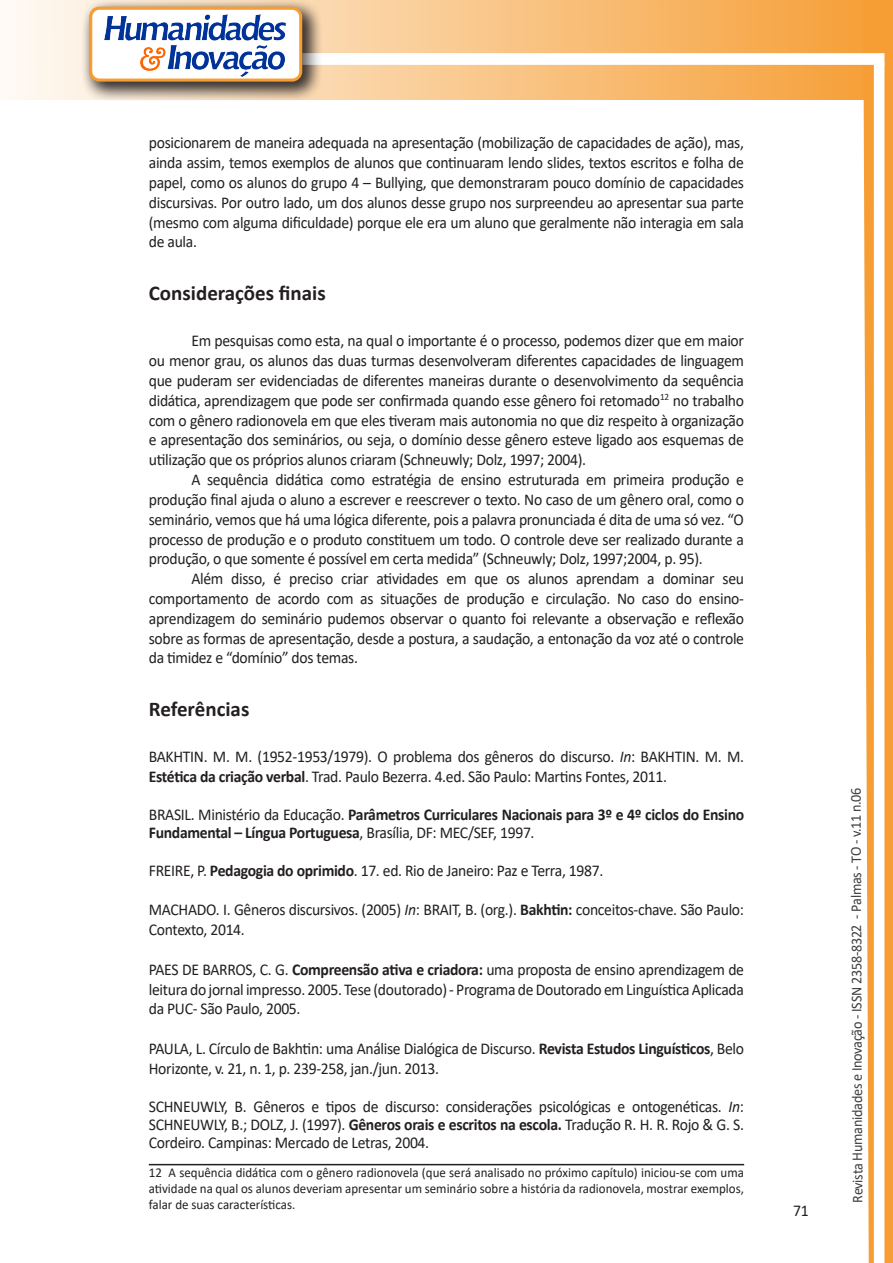
<style>
.page{position:relative;width:893px;height:1263px;background:#fff}
.page>*{position:absolute;margin:0;border:0;box-sizing:border-box;transform-origin:0 0}
.Titulo_2{font:700 21px "Calibri";color:#231f20}
.texto{font:16.5px/19.8px "Calibri";letter-spacing:-.02em;color:#231f20;text-align:justify;scale:.95 1}
.texto-2{font:700 16.5px/18px "Calibri";letter-spacing:-.02em;color:#231f20;scale:.95 1}
.t1{font:15px "Calibri";letter-spacing:-.025em;color:#3e3e3f;scale:.95 1}
.Rodapé{font:13.5px/16.2px "Calibri";color:#231f20;text-align:justify;scale:.96 1}
.s1{font-style:italic}
.s2{font-weight:700}
.s3{font-weight:400}
</style>
<div class="page">
<svg style="left:5px;top:0;width:858px;height:100px;background:#f9c484"></svg>
<div style="left:302px;top:53px;width:582px;height:12px;background:#fff;border:2px solid #fff"></div>
<svg style="left:863px;top:0;width:30px;height:1263px"></svg>
<div style="left:81px;top:0;width:241px;height:102px;background:#231f20;opacity:.75"></div>
<div style="left:91px;top:8px;width:210px;height:72px;background:#fff;border-radius:9px"></div>
<img style="left:104px;top:14px;width:181px;height:62px">
<div style="left:89px;top:7px;width:213px;height:75px;border:3px solid #f69e34;border-radius:9px"></div>
<hr style="left:149px;top:1164px;width:595px;height:1px;background:#231f20">
<p class="texto" style="left:149px;top:133px;width:628px">posicionarem de maneira adequada na apresentação (mobilização de capacidades de ação), mas, ainda assim, temos exemplos de alunos que continuaram lendo slides, textos escritos e folha de papel, como os alunos do grupo 4 – Bullying, que demonstraram pouco domínio de capacidades discursivas. Por outro lado, um dos alunos desse grupo nos surpreendeu ao apresentar sua parte (mesmo com alguma dificuldade) porque ele era um aluno que geralmente não interagia em sala de aula.</p>
<p class="Titulo_2" style="left:149px;top:278px;width:178px">Considerações finais</p>
<p class="texto" style="left:149px;top:331px;width:628px;text-indent:43px">Em pesquisas como esta, na qual o importante é o processo, podemos dizer que em maior ou menor grau, os alunos das duas turmas desenvolveram diferentes capacidades de linguagem que puderam ser evidenciadas de diferentes maneiras durante o desenvolvimento da sequência didática, aprendizagem que pode ser confirmada quando esse gênero foi retomado<sup>12</sup> no trabalho com o gênero radionovela em que eles tiveram mais autonomia no que diz respeito à organização e apresentação dos seminários, ou seja, o domínio desse gênero esteve ligado aos esquemas de utilização que os próprios alunos criaram (Schneuwly; Dolz, 1997; 2004).</p>
<p class="texto" style="left:149px;top:469px;width:628px;text-indent:43px">A sequência didática como estratégia de ensino estruturada em primeira produção e produção final ajuda o aluno a escrever e reescrever o texto. No caso de um gênero oral, como o seminário, vemos que há uma lógica diferente, pois a palavra pronunciada é dita de uma só vez. “O processo de produção e o produto constituem um todo. O controle deve ser realizado durante a produção, o que somente é possível em certa medida” (Schneuwly; Dolz, 1997;2004, p. 95).</p>
<p class="texto" style="left:149px;top:568px;width:628px;text-indent:43px">Além disso, é preciso criar atividades em que os alunos aprendam a dominar seu comportamento de acordo com as situações de produção e circulação. No caso do ensino&shy;aprendizagem do seminário pudemos observar o quanto foi relevante a observação e reflexão sobre as formas de apresentação, desde a postura, a saudação, a entonação da voz até o controle da timidez e “domínio” dos temas.</p>
<p class="Titulo_2" style="left:149px;top:694px;width:102px">Referências</p>
<p class="texto" style="left:149px;top:746px;width:628px">BAKHTIN. M. M. (1952-1953/1979). O problema dos gêneros do discurso. <span class="s1">In</span>: BAKHTIN. M. M.<br><span class="s2">Estética da criação verbal</span>. Trad. Paulo Bezerra. 4.ed. São Paulo: Martins Fontes, 2011.</p>
<p class="texto-2" style="left:149px;top:805px;width:628px"><span class="s3">BRASIL. Ministério da Educação.</span> Parâmetros Curriculares Nacionais para 3º e 4º ciclos do Ensino<br>Fundamental – Língua Portuguesa<span class="s3">, Brasília, DF: MEC/SEF, 1997.</span></p>
<p class="texto" style="left:149px;top:860px;width:480px">FREIRE, P. <span class="s2">Pedagogia do oprimido</span>. 17. ed. Rio de Janeiro: Paz e Terra, 1987.</p>
<p class="texto" style="left:149px;top:899px;width:628px">MACHADO. I. Gêneros discursivos. (2005) <span class="s1">In</span>: BRAIT, B. (org.). <span class="s2">Bakhtin:</span> conceitos-chave. São Paulo:<br>Contexto, 2014.</p>
<p class="texto" style="left:149px;top:959px;width:628px">PAES DE BARROS, C. G. <span class="s2">Compreensão ativa e criadora:</span> uma proposta de ensino aprendizagem de leitura do jornal impresso. 2005. Tese (doutorado) - Programa de Doutorado em Linguística Aplicada da PUC- São Paulo, 2005.</p>
<p class="texto" style="left:149px;top:1038px;width:628px">PAULA, L. Círculo de Bakhtin: uma Análise Dialógica de Discurso. <span class="s2">Revista Estudos Linguísticos</span>, Belo<br>Horizonte, v. 21, n. 1, p. 239-258, jan./jun. 2013.</p>
<p class="texto" style="left:149px;top:1097px;width:628px;line-height:18px">SCHNEUWLY, B. Gêneros e tipos de discurso: considerações psicológicas e ontogenéticas. <span class="s1">In</span>:<br>SCHNEUWLY, B.; DOLZ, J. (1997). <span class="s2">Gêneros orais e escritos na escola.</span> Tradução R. H. R. Rojo &amp; G. S.<br>Cordeiro. Campinas: Mercado de Letras, 2004.</p>
<p class="Rodapé" style="left:149px;top:1164px;width:621px">12 A sequência didática com o gênero radionovela (que será analisado no próximo capítulo) iniciou-se com uma atividade na qual os alunos deveriam apresentar um seminário sobre a história da radionovela, mostrar exemplos, falar de suas características.</p>
<p class="texto" style="left:793px;top:1200px;width:18px">71</p>
<p class="t1" style="left:846px;top:1203px;width:439px;rotate:-90deg">Revista Humanidades e Inovação - ISSN 2358-8322 - Palmas - TO - v.11 n.06</p>
</div>
